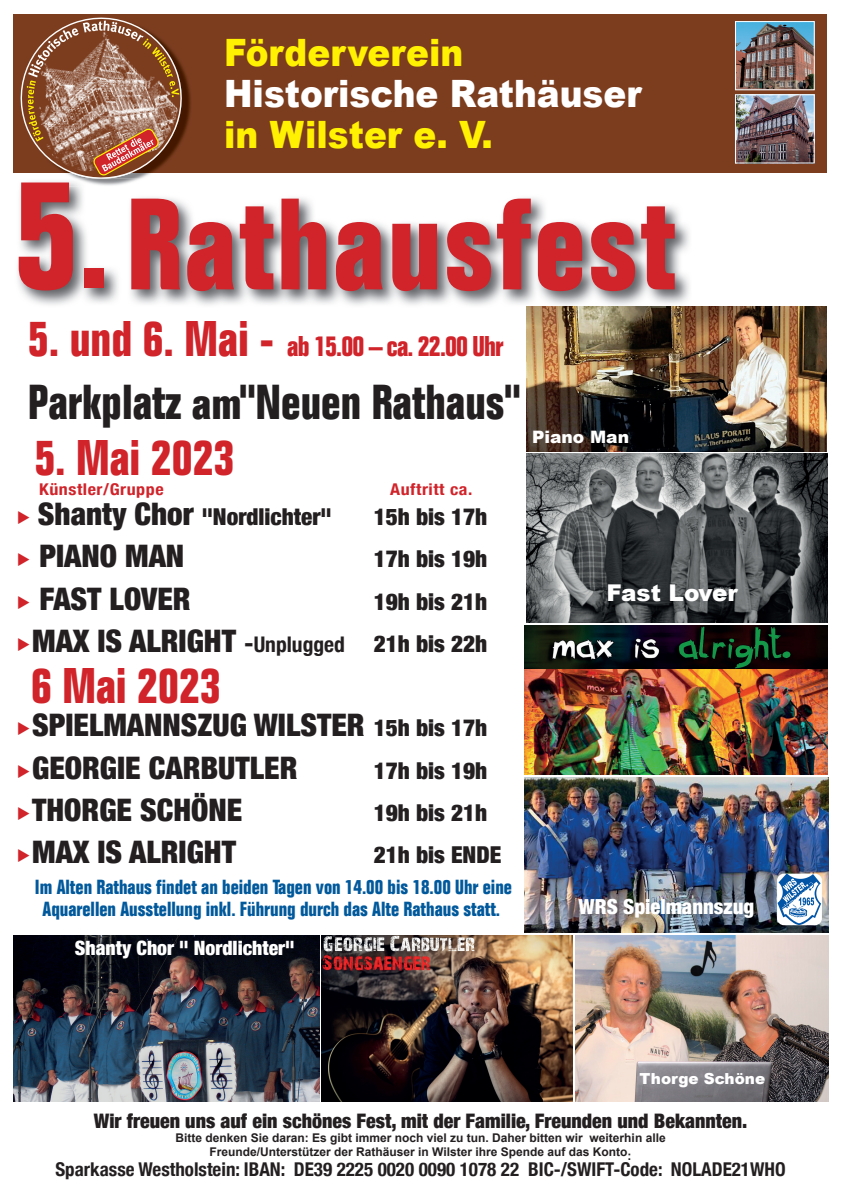
<style>
.page{position:relative;width:842px;height:1191px;background:#fff}
.page>*{position:absolute;margin:0;border:0;box-sizing:border-box;transform-origin:0 0}
.t1{font:700 condensed 127px "Folio";letter-spacing:.02em;color:#d1232a}
.t2{font:700 condensed 49px "Folio";color:#d1232a}
.t3{font:700 condensed 48px "Folio";color:#231f20}
.t4{font:900 37.7px "Arial";color:#fff101;scale:.91 1}
.t5{font:900 37.7px "Arial";color:#fff;scale:.91 1}
.t6{font:900 condensed 31px/42.2px "Helvetica Neue";color:#231f20}
.t7{font:700 condensed 28px "Folio";letter-spacing:-.03em;color:#d1232a}
.t8{font:900 condensed 23.3px "Helvetica Neue";color:#231f20}
.t9{font:900 23.1px "Arial";color:#fff}
.t10{font:900 condensed 20.7px "Helvetica Neue";color:#fff}
.t11{font:700 condensed 20px/22px "Folio";color:#01599c;text-align:center}
.t12{font:900 condensed 20px "Helvetica Neue";color:#231f20}
.t13{font:900 condensed 19.7px "Helvetica Neue";color:#fff}
.t14{font:700 condensed 19px "Helvetica Neue";color:#231f20}
.t15{font:900 17.1px "Arial";color:#fff}
.t16{font:700 condensed 16.2px "Helvetica Neue";letter-spacing:.03em;color:#d1232a;scale:1.11 1}
.t17{font:900 15.2px "Arial";color:#fff}
.t18{font:700 12px/14px "Arial";color:#231f20;text-align:center}
.s1{font-size:152px}
.s2{font-size:49px}
.s3{font-size:43.2px}
.s4{font-size:31px}
.s5{font-weight:700;font-size:25.8px}
.s6{font-weight:700;font-size:21.5px}
.s7{font-size:23.3px}
</style>
<div class="page">
<div style="left:13px;top:14px;width:814px;height:159px;background:#7c3d1f"></div>
<img style="left:737px;top:97px;width:75px;height:64px">
<div style="left:735px;top:95px;width:79px;height:68px;border:1px solid #fff"></div>
<img style="left:737px;top:23px;width:75px;height:65px">
<div style="left:735px;top:21px;width:79px;height:69px;border:1px solid #fff"></div>
<img style="left:525px;top:625px;width:302px;height:150px">
<img style="left:575px;top:935px;width:253px;height:166px">
<img style="left:527px;top:454px;width:300px;height:168px">
<img style="left:13px;top:935px;width:559px;height:166px">
<img style="left:525px;top:778px;width:303px;height:154px">
<img style="left:777px;top:873px;width:45px;height:52px">
<img style="left:17px;top:189px;width:675px;height:119px">
<svg style="left:20px;top:17px;width:171px;height:172px"></svg>
<img style="left:527px;top:307px;width:300px;height:144px">
<h3 class="t4" style="left:224px;top:25px;width:264px">Förderverein</h3>
<h3 class="t5" style="left:224px;top:66px;width:460px">Historische Rathäuser</h3>
<h3 class="t4" style="left:224px;top:107px;width:297px">in Wilster e. V.</h3>
<h1 class="t1" style="left:13px;top:174px;width:664px"><span class="s1">5.</span>Rathausfest</h1>
<h3 class="t7" style="left:28px;top:331px;width:477px"><span class="s2">5. und 6. Mai -</span> ab 15.00 – ca. 22.00 Uhr</h3>
<h3 class="t3" style="left:28px;top:376px;width:494px">Parkplatz <span class="s3">am</span>"Neuen Rathaus"</h3>
<h2 class="t2" style="left:34px;top:430px;width:202px">5. Mai 2023</h2>
<h3 class="t16" style="left:39px;top:476px;width:114px">Künstler/Gruppe</h3>
<h3 class="t16" style="left:390px;top:476px;width:76px">Auftritt ca.</h3>
<h3 class="t8" style="left:38px;top:498px;width:295px"><span class="s4">Shanty Chor</span> "Nordlichter"</h3>
<h3 class="t8" style="left:374px;top:498px;width:115px">15h bis 17h</h3>
<h3 class="t6" style="left:40px;top:533px;width:146px">PIANO MAN</h3>
<h3 class="t8" style="left:374px;top:540px;width:115px">17h bis 19h</h3>
<h3 class="t6" style="left:40px;top:576px;width:153px">FAST LOVER</h3>
<h3 class="t8" style="left:374px;top:582px;width:115px">19h bis 21h</h3>
<h3 class="t6" style="left:32px;top:618px;width:457px">MAX IS ALRIGHT <span class="s5">-</span><span class="s6">Unplugged</span> <span class="s7">21h bis 22h</span></h3>
<h2 class="t2" style="left:31px;top:658px;width:191px">6 Mai 2023</h2>
<h3 class="t6" style="left:32px;top:702px;width:457px">SPIELMANNSZUG WILSTER <span class="s7">15h bis 17h<br></span>GEORGIE CARBUTLER</h3>
<h3 class="t8" style="left:374px;top:751px;width:115px">17h bis 19h</h3>
<h3 class="t6" style="left:32px;top:787px;width:212px">THORGE SCHÖNE</h3>
<h3 class="t8" style="left:374px;top:793px;width:115px">19h bis 21h</h3>
<h3 class="t6" style="left:32px;top:829px;width:205px">MAX IS ALRIGHT</h3>
<h3 class="t8" style="left:374px;top:835px;width:129px">21h bis ENDE</h3>
<h3 class="t11" style="left:35px;top:876px;width:478px">Im Alten Rathaus findet an beiden Tagen von 14.00 bis 18.00 Uhr eine<br>Aquarellen Ausstellung inkl. Führung durch das Alte Rathaus statt.</h3>
<h3 class="t13" style="left:75px;top:932px;width:221px">Shanty Chor " Nordlichter"</h3>
<h3 class="t15" style="left:532px;top:425px;width:99px">Piano Man</h3>
<h3 class="t9" style="left:606px;top:576px;width:133px">Fast Lover</h3>
<h3 class="t10" style="left:579px;top:889px;width:177px">WRS Spielmannszug</h3>
<p class="t17" style="left:639px;top:1067px;width:127px">Thorge Schöne</p>
<h3 class="t12" style="left:94px;top:1104px;width:655px">Wir freuen uns auf ein schönes Fest, mit der Familie, Freunden und Bekannten.</h3>
<p class="t18" style="left:175px;top:1131px;width:492px">Bitte denken Sie daran: Es gibt immer noch viel zu tun. Daher bitten wir weiterhin alle<br>Freunde/Unterstützer der Rathäuser in Wilster ihre Spende auf das Konto:</p>
<h3 class="t14" style="left:55px;top:1153px;width:732px">Sparkasse Westholstein: IBAN: DE39 2225 0020 0090 1078 22 BIC-/SWIFT-Code: NOLADE21WHO</h3>
</div>
